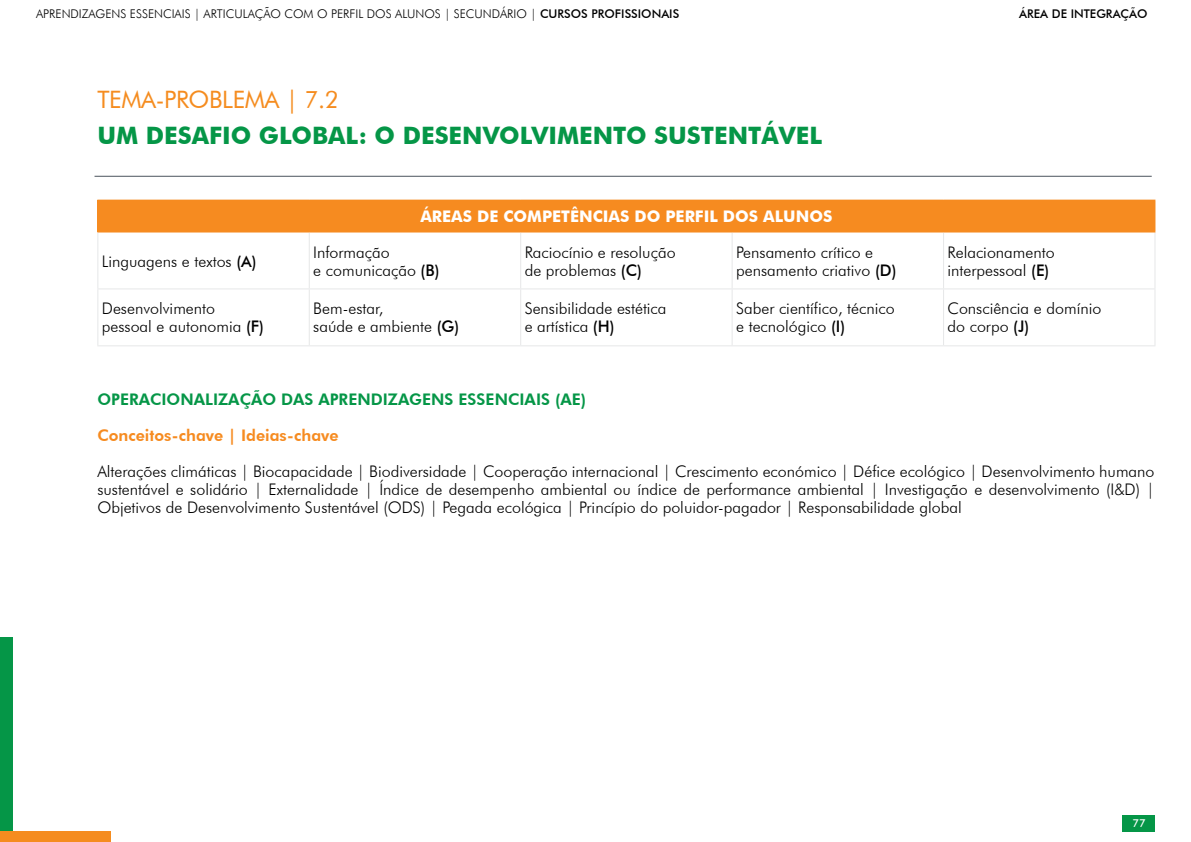
<style>
.page{position:relative;width:1191px;height:842px;background:#fff}
.page>*{position:absolute;margin:0;border:0;box-sizing:border-box;transform-origin:0 0}
.t1{font:700 24px/36px "Futura BT";color:#059647}
.t2{font:300 16px/18px "Futura BT";color:#000}
.t3{font:800 16px "Futura BT";color:#059647}
.t4{font:700 16px "Futura BT";color:#fff}
.t5{font:800 16px "Futura BT";color:#f68b20}
.t6{font:300 12px "Futura BT";color:#000}
.t7{font:500 12px "Futura BT";color:#000}
.t8{font:500 11px "Futura BT";color:#fff}
.s1{font-weight:500}
.s2{font-weight:400;color:#f58c1f}
</style>
<div class="page">
<div style="left:0;top:637px;width:12px;height:205px;background:#059647"></div>
<div style="left:0;top:831px;width:110px;height:11px;background:#f58c1f"></div>
<div style="left:1122px;top:815px;width:33px;height:16px;background:#059647"></div>
<div style="left:98px;top:200px;width:1057px;height:32px;background:#f68b20"></div>
<hr style="left:97px;top:232px;width:1px;height:56px;background:#e6e7e8">
<hr style="left:309px;top:232px;width:1px;height:56px;background:#e6e7e8">
<hr style="left:520px;top:232px;width:1px;height:56px;background:#e6e7e8">
<hr style="left:731px;top:232px;width:1px;height:56px;background:#e6e7e8">
<hr style="left:943px;top:232px;width:1px;height:56px;background:#e6e7e8">
<hr style="left:1154px;top:232px;width:1px;height:56px;background:#e6e7e8">
<hr style="left:97px;top:288px;width:212px;height:1px;background:#e6e7e8">
<hr style="left:97px;top:289px;width:1px;height:56px;background:#e6e7e8">
<hr style="left:309px;top:288px;width:212px;height:1px;background:#e6e7e8">
<hr style="left:309px;top:289px;width:1px;height:56px;background:#e6e7e8">
<hr style="left:521px;top:288px;width:211px;height:1px;background:#e6e7e8">
<hr style="left:520px;top:289px;width:1px;height:56px;background:#e6e7e8">
<hr style="left:732px;top:288px;width:211px;height:1px;background:#e6e7e8">
<hr style="left:731px;top:289px;width:1px;height:56px;background:#e6e7e8">
<hr style="left:943px;top:288px;width:212px;height:1px;background:#e6e7e8">
<hr style="left:943px;top:289px;width:1px;height:56px;background:#e6e7e8">
<hr style="left:1154px;top:289px;width:1px;height:56px;background:#e6e7e8">
<hr style="left:97px;top:345px;width:212px;height:1px;background:#e6e7e8">
<hr style="left:309px;top:345px;width:212px;height:1px;background:#e6e7e8">
<hr style="left:521px;top:345px;width:211px;height:1px;background:#e6e7e8">
<hr style="left:732px;top:345px;width:211px;height:1px;background:#e6e7e8">
<hr style="left:943px;top:345px;width:212px;height:1px;background:#e6e7e8">
<hr style="left:97px;top:200px;width:212px;height:1px;background:#f68b20">
<hr style="left:97px;top:201px;width:1px;height:30px;background:#f68b20">
<hr style="left:97px;top:231px;width:212px;height:1px;background:#f68b20">
<hr style="left:94px;top:176px;width:1057px;height:1px;background:#4b535c">
<p class="t6" style="left:36px;top:7px;width:645px">APRENDIZAGENS ESSENCIAIS | ARTICULAÇÃO COM O PERFIL DOS ALUNOS | SECUNDÁRIO | <span class="s1">CURSOS PROFISSIONAIS</span></p>
<p class="t7" style="left:1019px;top:7px;width:130px">ÁREA DE INTEGRAÇÃO</p>
<p class="t1" style="left:97px;top:81px;width:726px"><span class="s2">TEMA-PROBLEMA | 7.2<br></span>UM DESAFIO GLOBAL: O DESENVOLVIMENTO SUSTENTÁVEL</p>
<p class="t4" style="left:420px;top:207px;width:413px">ÁREAS DE COMPETÊNCIAS DO PERFIL DOS ALUNOS</p>
<p class="t2" style="left:102px;top:252px;width:156px">Linguagens e textos <span class="s1">(A)</span></p>
<p class="t2" style="left:313px;top:243px;width:128px">Informação<br>e comunicação <span class="s1">(B)</span></p>
<p class="t2" style="left:525px;top:243px;width:152px">Raciocínio e resolução de problemas <span class="s1">(C)</span></p>
<p class="t2" style="left:736px;top:243px;width:162px">Pensamento crítico e pensamento criativo <span class="s1">(D)</span></p>
<p class="t2" style="left:947px;top:243px;width:109px">Relacionamento interpessoal <span class="s1">(E)</span></p>
<p class="t2" style="left:102px;top:300px;width:164px">Desenvolvimento pessoal e autonomia <span class="s1">(F)</span></p>
<p class="t2" style="left:313px;top:300px;width:147px">Bem-estar,<br>saúde e ambiente <span class="s1">(G)</span></p>
<p class="t2" style="left:525px;top:300px;width:143px">Sensibilidade estética e artística <span class="s1">(H)</span></p>
<p class="t2" style="left:736px;top:300px;width:160px">Saber científico, técnico e tecnológico <span class="s1">(I)</span></p>
<p class="t2" style="left:947px;top:300px;width:155px">Consciência e domínio do corpo <span class="s1">(J)</span></p>
<p class="t3" style="left:97px;top:390px;width:490px">OPERACIONALIZAÇÃO DAS APRENDIZAGENS ESSENCIAIS (AE)</p>
<p class="t5" style="left:97px;top:426px;width:243px">Conceitos-chave | Ideias-chave</p>
<p class="t2" style="left:97px;top:462px;width:1058px;text-align:justify">Alterações climáticas | Biocapacidade | Biodiversidade | Cooperação internacional | Crescimento económico | Défice ecológico | Desenvolvimento humano sustentável e solidário | Externalidade | Índice de desempenho ambiental ou índice de performance ambiental | Investigação e desenvolvimento (I&amp;D) | Objetivos de Desenvolvimento Sustentável (ODS) | Pegada ecológica | Princípio do poluidor-pagador | Responsabilidade global</p>
<p class="t8" style="left:1132px;top:817px;width:15px">77</p>
</div>
